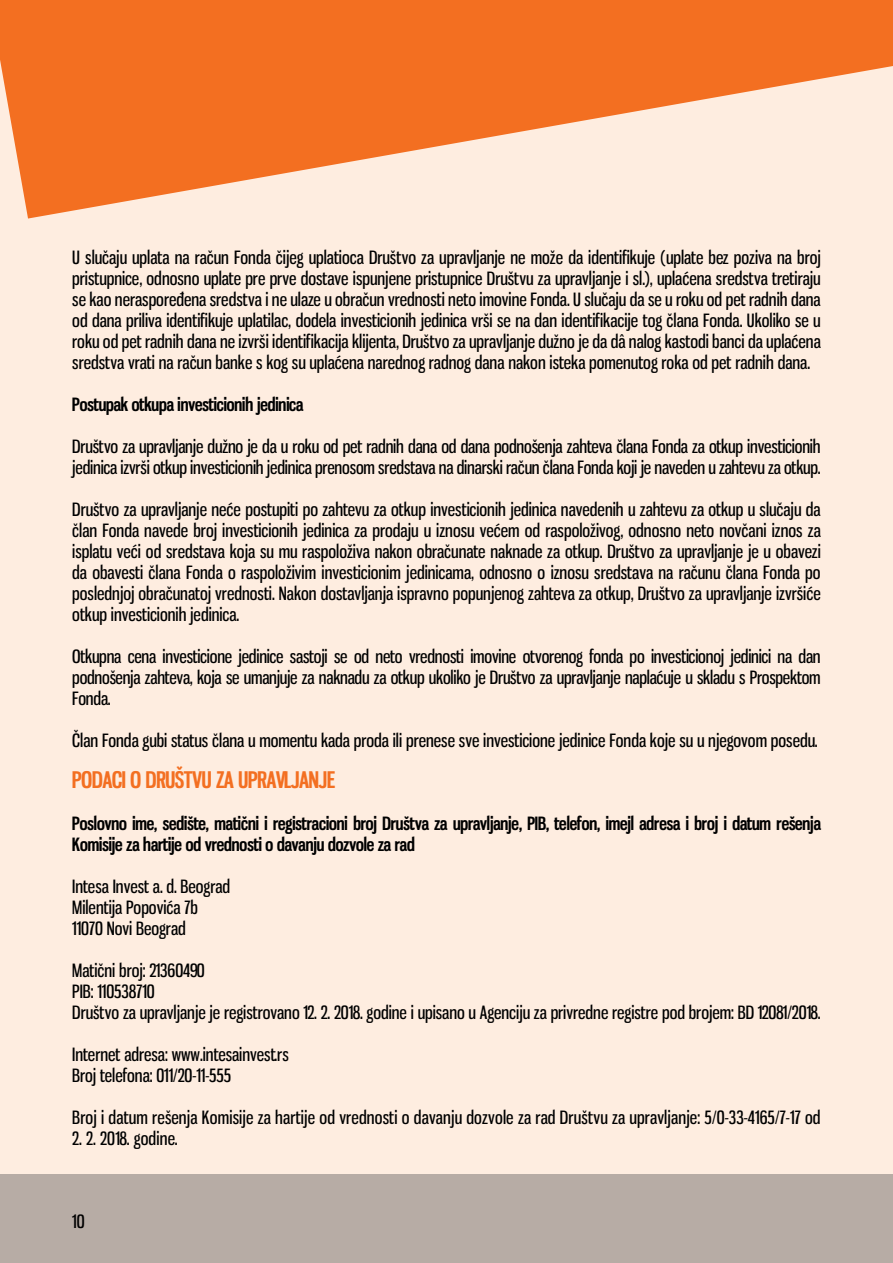
<style>
.page{position:relative;width:893px;height:1263px;background:#feede0}
.page>*{position:absolute;margin:0;border:0;box-sizing:border-box;transform-origin:0 0}
.t1{font:700 22.5px "Gnuolane";color:#f36f21}
.t2{font:18px/21px "Gnuolane";color:#000}
.t3{font:700 18px/21px "Gnuolane";color:#000}
</style>
<div class="page">
<svg style="left:0;top:0;width:893px;height:219px;fill:#f36f21"></svg>
<div style="left:0;top:1174px;width:893px;height:89px;background:#b7aca5"></div>
<p class="t2" style="left:72px;top:245px;width:750px;text-align:justify">U slučaju uplata na račun Fonda čijeg uplatioca Društvo za upravljanje ne može da identifikuje (uplate bez poziva na broj pristupnice, odnosno uplate pre prve dostave ispunjene pristupnice Društvu za upravljanje i sl.), uplaćena sredstva tretiraju se kao neraspoređena sredstva i ne ulaze u obračun vrednosti neto imovine Fonda. U slučaju da se u roku od pet radnih dana od dana priliva identifikuje uplatilac, dodela investicionih jedinica vrši se na dan identifikacije tog člana Fonda. Ukoliko se u roku od pet radnih dana ne izvrši identifikacija klijenta, Društvo za upravljanje dužno je da dâ nalog kastodi banci da uplaćena sredstva vrati na račun banke s kog su uplaćena narednog radnog dana nakon isteka pomenutog roka od pet radnih dana.</p>
<p class="t3" style="left:72px;top:392px;width:232px">Postupak otkupa investicionih jedinica</p>
<p class="t2" style="left:72px;top:434px;width:750px">Društvo za upravljanje dužno je da u roku od pet radnih dana od dana podnošenja zahteva člana Fonda za otkup investicionih jedinica izvrši otkup investicionih jedinica prenosom sredstava na dinarski račun člana Fonda koji je naveden u zahtevu za otkup.</p>
<p class="t2" style="left:72px;top:497px;width:750px;text-align:justify">Društvo za upravljanje neće postupiti po zahtevu za otkup investicionih jedinica navedenih u zahtevu za otkup u slučaju da član Fonda navede broj investicionih jedinica za prodaju u iznosu većem od raspoloživog, odnosno neto novčani iznos za isplatu veći od sredstava koja su mu raspoloživa nakon obračunate naknade za otkup. Društvo za upravljanje je u obavezi da obavesti člana Fonda o raspoloživim investicionim jedinicama, odnosno o iznosu sredstava na računu člana Fonda po poslednjoj obračunatoj vrednosti. Nakon dostavljanja ispravno popunjenog zahteva za otkup, Društvo za upravljanje izvršiće otkup investicionih jedinica.</p>
<p class="t2" style="left:72px;top:644px;width:750px;text-align:justify">Otkupna cena investicione jedinice sastoji se od neto vrednosti imovine otvorenog fonda po investicionoj jedinici na dan podnošenja zahteva, koja se umanjuje za naknadu za otkup ukoliko je Društvo za upravljanje naplaćuje u skladu s Prospektom Fonda.</p>
<p class="t2" style="left:72px;top:728px;width:747px">Član Fonda gubi status člana u momentu kada proda ili prenese sve investicione jedinice Fonda koje su u njegovom posedu.</p>
<p class="t1" style="left:72px;top:764px;width:264px">PODACI O DRUŠTVU ZA UPRAVLJANJE</p>
<p class="t3" style="left:72px;top:812px;width:750px">Poslovno ime, sedište, matični i registracioni broj Društva za upravljanje, PIB, telefon, imejl adresa i broj i datum rešenja<br>Komisije za hartije od vrednosti o davanju dozvole za rad</p>
<p class="t2" style="left:72px;top:875px;width:159px">Intesa Invest a. d. Beograd<br>Milentija Popovića 7b<br>11070 Novi Beograd</p>
<p class="t2" style="left:72px;top:959px;width:750px">Matični broj: 21360490<br>PIB: 110538710<br>Društvo za upravljanje je registrovano 12. 2. 2018. godine i upisano u Agenciju za privredne registre pod brojem: BD 12081/2018.</p>
<p class="t2" style="left:72px;top:1043px;width:218px">Internet adresa: www.intesainvest.rs<br>Broj telefona: 011/20-11-555</p>
<p class="t2" style="left:72px;top:1106px;width:750px">Broj i datum rešenja Komisije za hartije od vrednosti o davanju dozvole za rad Društvu za upravljanje: 5/0-33-4165/7-17 od</p>
<p class="t2" style="left:72px;top:1127px;width:107px">2. 2. 2018. godine.</p>
<p class="t2" style="left:72px;top:1209px;width:14px">10</p>
</div>
